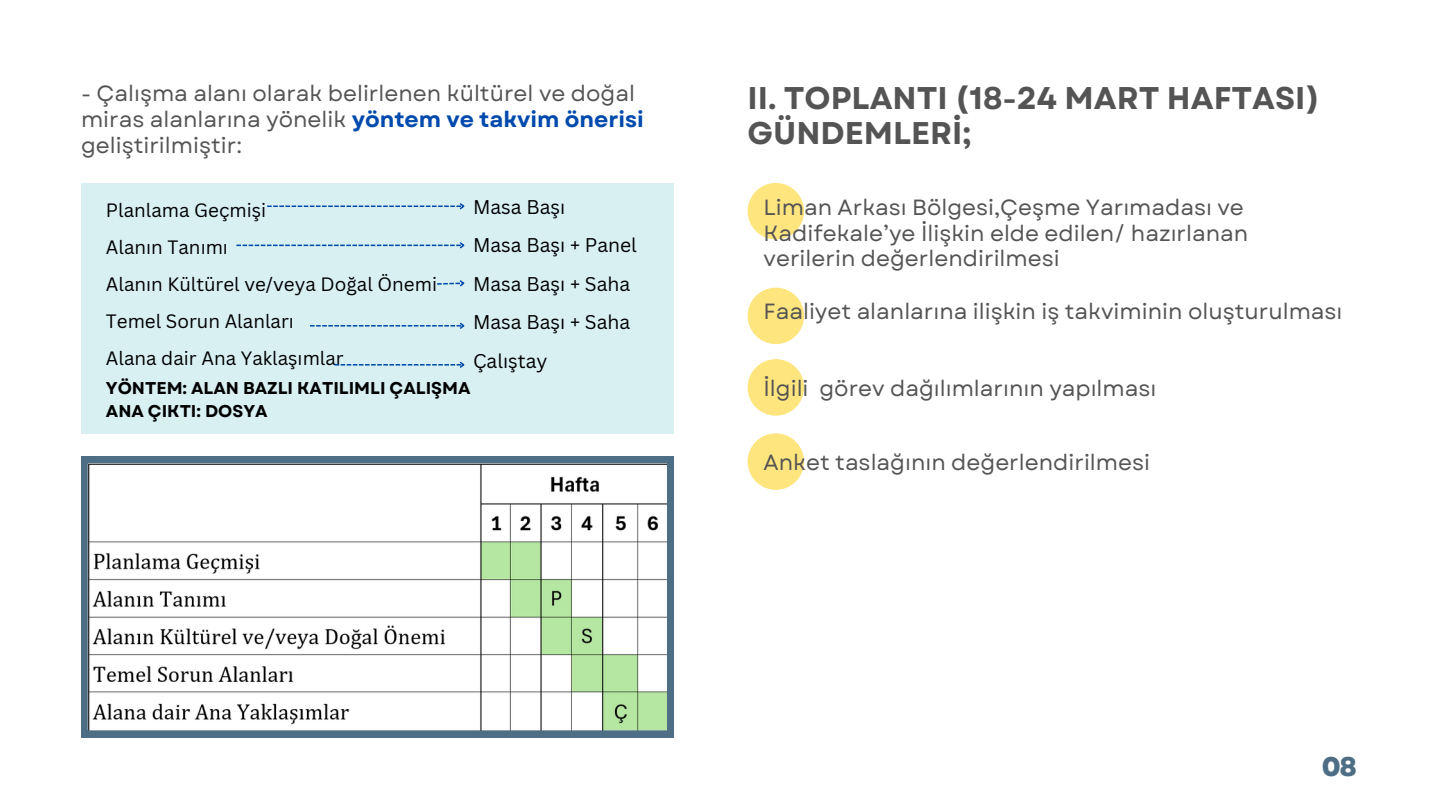
<style>
.page{position:relative;width:1440px;height:810px;background:#fff}
.page>*{position:absolute;margin:0;border:0;box-sizing:border-box;transform-origin:0 0}
.t1{font:700 31.4px/35.3px "Garet";color:#545454}
.t2{font:800 27px "Garet";color:#4e6e85}
.t3{font:22px/26.2px "Garet";color:#545454}
.t4{font:19.3px/38.5px "Canva Sans";color:#000}
.t5{font:18.8px/37px "Canva Sans";color:#000}
.t6{font:700 17.1px/23.7px "Garet";color:#000}
.s1{font-weight:700;color:#004aad}
</style>
<div class="page">
<div style="left:81px;top:183px;width:593px;height:250px;background:#d9f0f3"></div>
<svg style="left:267px;top:203px;width:198px;height:7px"></svg>
<svg style="left:236px;top:242px;width:229px;height:7px"></svg>
<svg style="left:334px;top:361px;width:131px;height:7px"></svg>
<svg style="left:310px;top:322px;width:155px;height:7px"></svg>
<svg style="left:437px;top:280px;width:28px;height:7px"></svg>
<svg style="left:81px;top:457px;width:593px;height:280px"></svg>
<div style="left:748px;top:183px;width:56px;height:56px;background:#ffe57e;border-radius:50%"></div>
<div style="left:748px;top:288px;width:56px;height:56px;background:#ffe57e;border-radius:50%"></div>
<div style="left:748px;top:359px;width:56px;height:57px;background:#ffe57e;border-radius:50%"></div>
<div style="left:748px;top:433px;width:56px;height:57px;background:#ffe57e;border-radius:50%"></div>
<p class="t3" style="left:81px;top:80px;width:562px">- Çalışma alanı olarak belirlenen kültürel ve doğal miras alanlarına yönelik <span class="s1">yöntem ve takvim önerisi </span>geliştirilmiştir:</p>
<p class="t1" style="left:748px;top:80px;width:574px">II. TOPLANTI (18-24 MART HAFTASI)<br>GÜNDEMLERİ;</p>
<h1 class="t5" style="left:106px;top:191px;width:330px">Planlama Geçmişi<br>Alanın Tanımı<br>Alanın Kültürel ve/veya Doğal Önemi<br>Temel Sorun Alanları<br>Alana dair Ana Yaklaşımlar</h1>
<p class="t4" style="left:473px;top:187px;width:165px">Masa Başı<br>Masa Başı + Panel<br>Masa Başı + Saha<br>Masa Başı + Saha<br>Çalıştay</p>
<p class="t6" style="left:106px;top:376px;width:366px">YÖNTEM: ALAN BAZLI KATILIMLI ÇALIŞMA<br>ANA ÇIKTI: DOSYA</p>
<p class="t3" style="left:764px;top:195px;width:486px;line-height:25.5px">Liman Arkası Bölgesi,Çeşme Yarımadası ve<br>Kadifekale’ye İlişkin elde edilen/ hazırlanan verilerin değerlendirilmesi</p>
<p class="t3" style="left:764px;top:298px;width:581px">Faaliyet alanlarına ilişkin iş takviminin oluşturulması</p>
<p class="t3" style="left:764px;top:375px;width:394px">İlgili görev dağılımlarının yapılması</p>
<p class="t3" style="left:764px;top:449px;width:385px">Anket taslağının değerlendirilmesi</p>
<p class="t2" style="left:1322px;top:747px;width:36px">08</p>
</div>
